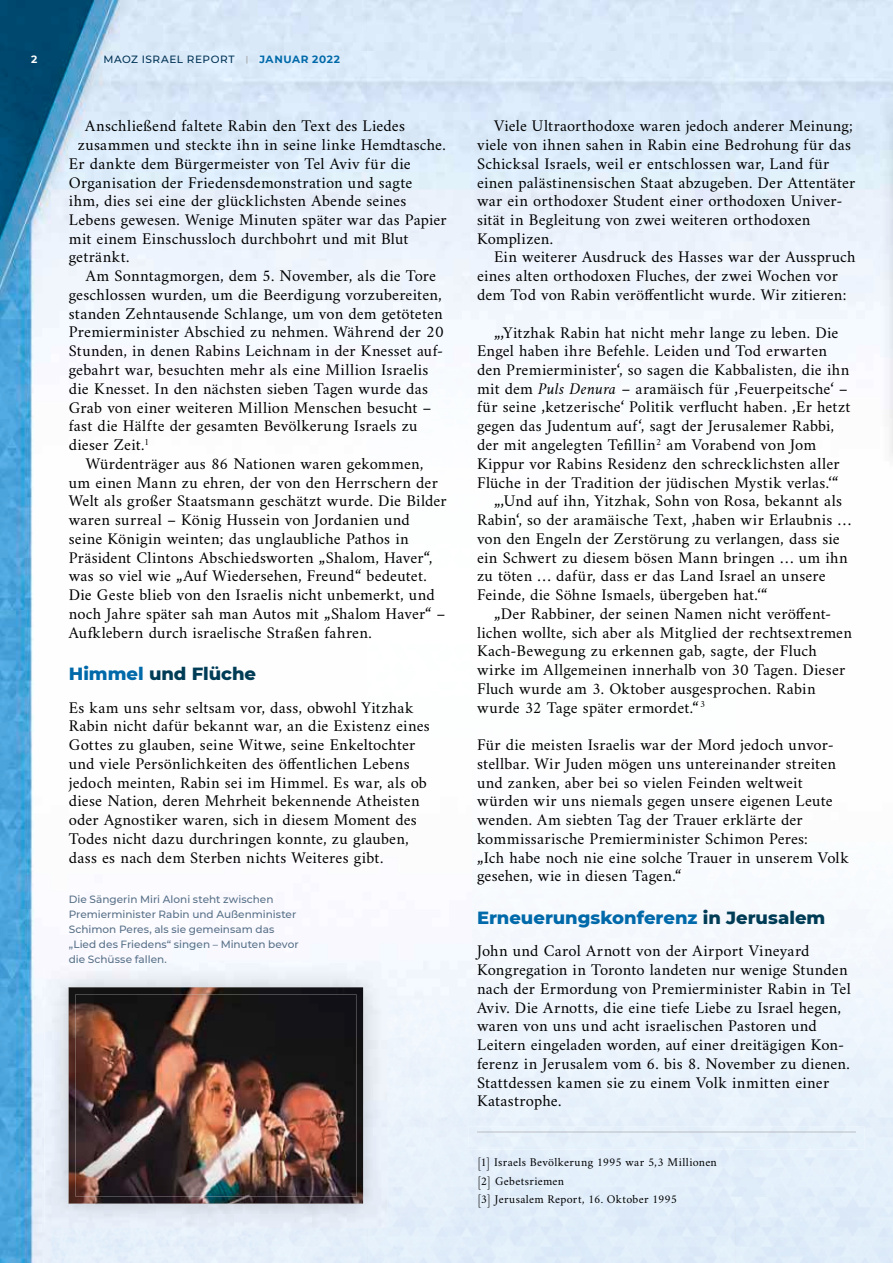
<style>
.page{position:relative;width:893px;height:1263px;background:#fff}
.page>*{position:absolute;margin:0;border:0;box-sizing:border-box;transform-origin:0 0}
.t1{font:800 18px "Montserrat";color:#0069a9}
.t2{font:800 18px "Montserrat";color:#003c56}
.t3{font:16.5px/18.8px "Amiri";letter-spacing:.01em;color:#000}
.t4{font:12px/18.6px "Amiri";letter-spacing:.025em;color:#000}
.t5{font:500 10.5px/15px "Montserrat";color:#577087}
.t6{font:500 10.5px "Montserrat";letter-spacing:.055em;color:#003255}
.t7{font:700 10.5px "Montserrat";color:#fff}
.s1{font-weight:700;color:#0069a9}
.s2{color:#0069a9}
.s3{font-style:italic}
.s4{color:#003c56}
</style>
<div class="page">
<img style="left:0;top:0;width:735px;height:736px">
<img style="left:0;top:736px;width:472px;height:264px">
<img style="left:0;top:1000px;width:52px;height:263px">
<img style="left:44px;top:963px;width:343px;height:265px">
<img style="left:69px;top:987px;width:294px;height:216px">
<img style="left:76px;top:994px;width:280px;height:202px">
<div style="left:468px;top:1126px;width:396px;height:23px;background:#e6f1fb"></div>
<img style="left:477px;top:1132px;width:378px;height:1px">
<p class="t7" style="left:31px;top:52px;width:8px">2</p>
<p class="t6" style="left:103px;top:52px;width:238px">MAOZ ISRAEL REPORT <sup>|</sup> <span class="s1">JANUAR 2022</span></p>
<p class="t3" style="left:85px;top:116px;width:321px">Anschließend faltete Rabin den Text des Liedes</p>
<p class="t3" style="left:78px;top:135px;width:370px">zusammen und steckte ihn in seine linke Hemdtasche.</p>
<p class="t3" style="left:69px;top:154px;width:343px">Er dankte dem Bürgermeister von Tel Aviv für die</p>
<p class="t3" style="left:69px;top:172px;width:345px">Organisation der Friedensdemonstration und sagte</p>
<p class="t3" style="left:69px;top:191px;width:339px">ihm, dies sei eine der glücklichsten Abende seines</p>
<p class="t3" style="left:69px;top:210px;width:379px">Lebens gewesen. Wenige Minuten später war das Papier</p>
<p class="t3" style="left:69px;top:229px;width:341px">mit einem Einschussloch durchbohrt und mit Blut</p>
<p class="t3" style="left:69px;top:247px;width:62px">getränkt.</p>
<p class="t3" style="left:86px;top:266px;width:352px">Am Sonntagmorgen, dem 5. November, als die Tore</p>
<p class="t3" style="left:69px;top:285px;width:374px">geschlossen wurden, um die Beerdigung vorzubereiten,</p>
<p class="t3" style="left:69px;top:304px;width:376px">standen Zehntausende Schlange, um von dem getöteten</p>
<p class="t3" style="left:69px;top:322px;width:377px">Premierminister Abschied zu nehmen. Während der 20</p>
<p class="t3" style="left:69px;top:341px;width:376px">Stunden, in denen Rabins Leichnam in der Knesset auf-</p>
<p class="t3" style="left:69px;top:360px;width:361px">gebahrt war, besuchten mehr als eine Million Israelis</p>
<p class="t3" style="left:69px;top:379px;width:361px">die Knesset. In den nächsten sieben Tagen wurde das</p>
<p class="t3" style="left:69px;top:397px;width:364px">Grab von einer weiteren Million Menschen besucht –</p>
<p class="t3" style="left:69px;top:416px;width:350px">fast die Hälfte der gesamten Bevölkerung Israels zu</p>
<p class="t3" style="left:69px;top:435px;width:82px">dieser Zeit.<sup>1</sup></p>
<p class="t3" style="left:86px;top:454px;width:339px">Würdenträger aus 86 Nationen waren gekommen,</p>
<p class="t3" style="left:69px;top:472px;width:371px">um einen Mann zu ehren, der von den Herrschern der</p>
<p class="t3" style="left:69px;top:491px;width:379px">Welt als großer Staatsmann geschätzt wurde. Die Bilder</p>
<p class="t3" style="left:69px;top:510px;width:343px">waren surreal – König Hussein von Jordanien und</p>
<p class="t3" style="left:69px;top:529px;width:341px">seine Königin weinten; das unglaubliche Pathos in</p>
<p class="t3" style="left:69px;top:547px;width:365px">Präsident Clintons Abschiedsworten „Shalom, Haver“,</p>
<p class="t3" style="left:69px;top:566px;width:360px">was so viel wie „Auf Wiedersehen, Freund“ bedeutet.</p>
<p class="t3" style="left:69px;top:585px;width:367px">Die Geste blieb von den Israelis nicht unbemerkt, und</p>
<p class="t3" style="left:69px;top:604px;width:378px">noch Jahre später sah man Autos mit „Shalom Haver“ –</p>
<p class="t3" style="left:69px;top:622px;width:304px">Aufklebern durch israelische Straßen fahren.</p>
<p class="t2" style="left:69px;top:661px;width:189px"><span class="s2">Himmel</span> und Flüche</p>
<p class="t3" style="left:69px;top:697px;width:363px">Es kam uns sehr seltsam vor, dass, obwohl Yitzhak Rabin nicht dafür bekannt war, an die Existenz eines Gottes zu glauben, seine Witwe, seine Enkeltochter und viele Persönlichkeiten des öffentlichen Lebens jedoch meinten, Rabin sei im Himmel. Es war, als ob diese Nation, deren Mehrheit bekennende Atheisten oder Agnostiker waren, sich in diesem Moment des Todes nicht dazu durchringen konnte, zu glauben, dass es nach dem Sterben nichts Weiteres gibt.</p>
<p class="t5" style="left:69px;top:891px;width:231px">Die Sängerin Miri Aloni steht zwischen Premierminister Rabin und Außenminister Schimon Peres, als sie gemeinsam das „Lied des Friedens“ singen – Minuten bevor die Schüsse fallen.</p>
<p class="t3" style="left:477px;top:116px;width:380px;text-indent:17px">Viele Ultraorthodoxe waren jedoch anderer Meinung; viele von ihnen sahen in Rabin eine Bedrohung für das Schicksal Israels, weil er entschlossen war, Land für einen palästinensischen Staat abzugeben. Der Attentäter war ein orthodoxer Student einer orthodoxen Univer&shy;sität in Begleitung von zwei weiteren orthodoxen Komplizen.</p>
<p class="t3" style="left:477px;top:247px;width:380px;text-indent:17px">Ein weiterer Ausdruck des Hasses war der Ausspruch eines alten orthodoxen Fluches, der zwei Wochen vor dem Tod von Rabin veröffentlicht wurde. Wir zitieren:</p>
<p class="t3" style="left:494px;top:322px;width:346px">„‚Yitzhak Rabin hat nicht mehr lange zu leben. Die</p>
<p class="t3" style="left:477px;top:341px;width:352px">Engel haben ihre Befehle. Leiden und Tod erwarten</p>
<p class="t3" style="left:477px;top:360px;width:374px">den Premierminister‘, so sagen die Kabbalisten, die ihn</p>
<p class="t3" style="left:477px;top:379px;width:373px">mit dem <span class="s3">Puls Denura</span> – aramäisch für ‚Feuerpeitsche‘ –</p>
<p class="t3" style="left:477px;top:397px;width:375px">für seine ‚ketzerische‘ Politik verflucht haben. ‚Er hetzt</p>
<p class="t3" style="left:477px;top:416px;width:359px">gegen das Judentum auf‘, sagt der Jerusalemer Rabbi,</p>
<p class="t3" style="left:477px;top:435px;width:341px">der mit angelegten Tefillin<sup>2</sup> am Vorabend von Jom</p>
<p class="t3" style="left:477px;top:454px;width:364px">Kippur vor Rabins Residenz den schrecklichsten aller</p>
<p class="t3" style="left:477px;top:472px;width:363px">Flüche in der Tradition der jüdischen Mystik verlas.‘“</p>
<p class="t3" style="left:494px;top:491px;width:350px">„‚Und auf ihn, Yitzhak, Sohn von Rosa, bekannt als</p>
<p class="t3" style="left:477px;top:510px;width:376px">Rabin‘, so der aramäische Text, ‚haben wir Erlaubnis …</p>
<p class="t3" style="left:477px;top:529px;width:364px">von den Engeln der Zerstörung zu verlangen, dass sie</p>
<p class="t3" style="left:477px;top:547px;width:372px">ein Schwert zu diesem bösen Mann bringen … um ihn</p>
<p class="t3" style="left:477px;top:566px;width:350px">zu töten … dafür, dass er das Land Israel an unsere</p>
<p class="t3" style="left:477px;top:585px;width:292px">Feinde, die Söhne Ismaels, übergeben hat.‘“</p>
<p class="t3" style="left:494px;top:604px;width:339px">„Der Rabbiner, der seinen Namen nicht veröffent-</p>
<p class="t3" style="left:477px;top:622px;width:376px">lichen wollte, sich aber als Mitglied der rechtsextremen</p>
<p class="t3" style="left:477px;top:641px;width:341px">Kach-Bewegung zu erkennen gab, sagte, der Fluch</p>
<p class="t3" style="left:477px;top:660px;width:370px">wirke im Allgemeinen innerhalb von 30 Tagen. Dieser</p>
<p class="t3" style="left:477px;top:679px;width:340px">Fluch wurde am 3. Oktober ausgesprochen. Rabin</p>
<p class="t3" style="left:477px;top:697px;width:230px">wurde 32 Tage später ermordet.“ <sup>3</sup></p>
<p class="t3" style="left:477px;top:735px;width:373px">Für die meisten Israelis war der Mord jedoch unvor&shy;stellbar. Wir Juden mögen uns untereinander streiten und zanken, aber bei so vielen Feinden weltweit würden wir uns niemals gegen unsere eigenen Leute wenden. Am siebten Tag der Trauer erklärte der kommissarische Premierminister Schimon Peres:<br>„Ich habe noch nie eine solche Trauer in unserem Volk gesehen, wie in diesen Tagen.“</p>
<p class="t1" style="left:477px;top:905px;width:350px">Erneuerungskonferenz <span class="s4">in Jerusalem</span></p>
<p class="t3" style="left:477px;top:941px;width:375px">John und Carol Arnott von der Airport Vineyard Kongregation in Toronto landeten nur wenige Stunden nach der Ermordung von Premierminister Rabin in Tel Aviv. Die Arnotts, die eine tiefe Liebe zu Israel hegen, waren von uns und acht israelischen Pastoren und Leitern eingeladen worden, auf einer dreitägigen Kon&shy;ferenz in Jerusalem vom 6. bis 8. November zu dienen.<br>Stattdessen kamen sie zu einem Volk inmitten einer Katastrophe.</p>
<p class="t4" style="left:477px;top:1152px;width:241px">[1] Israels Bevölkerung 1995 war 5,3 Millionen [2] Gebetsriemen<br>[3] Jerusalem Report, 16. Oktober 1995</p>
</div>
